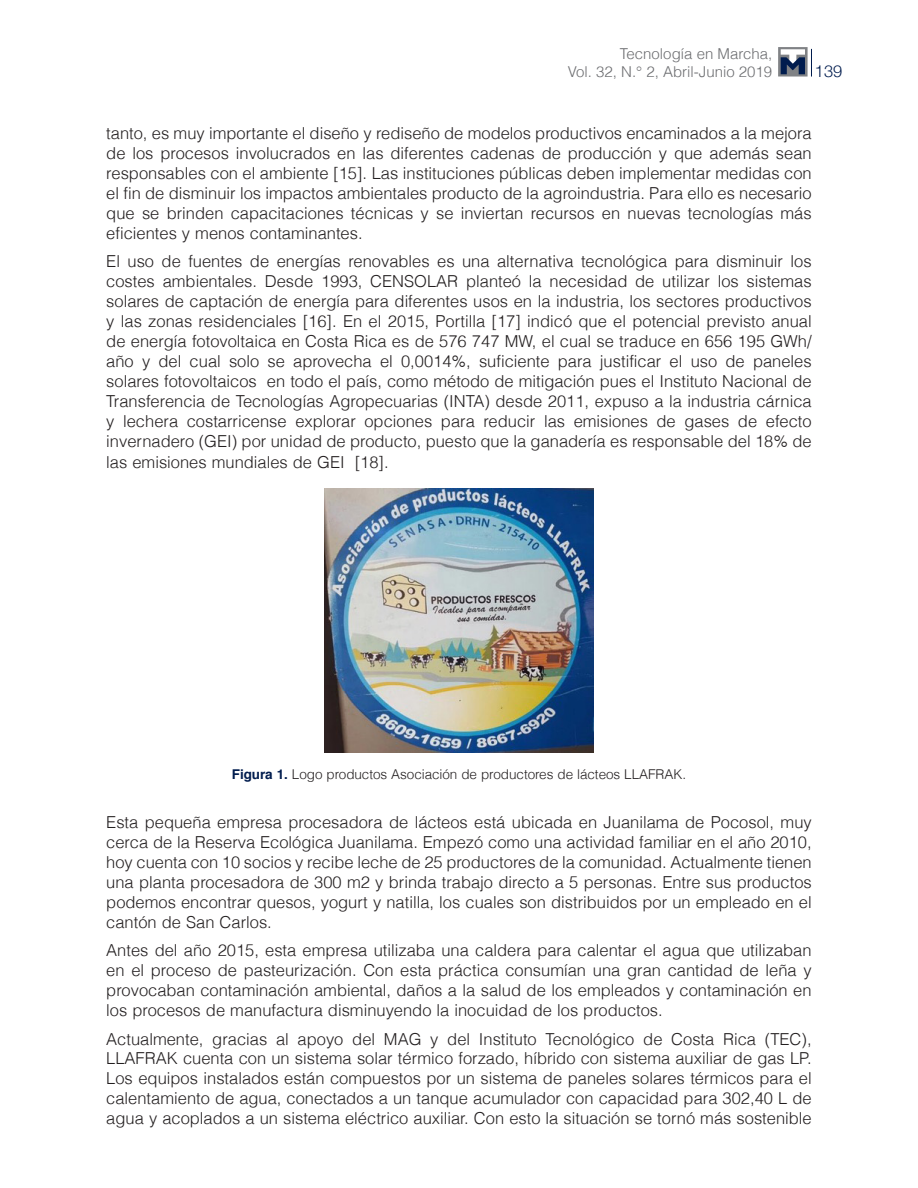
<style>
.page{position:relative;width:918px;height:1188px;background:#fff}
.page>*{position:absolute;margin:0;border:0;box-sizing:border-box;transform-origin:0 0}
._6texto{font:300 16.5px/20px "Helvetica";color:#231f20;text-align:justify}
.t1{font:300 16.5px "Helvetica Neue";color:#001c4e}
.t2{font:300 15px/18px "Helvetica";color:#6c6d70;text-align:right}
._9tituloscuadros{font:300 13.5px "Helvetica";letter-spacing:-.005em;color:#231f20}
.s1{font-weight:700;color:#001c4e}
</style>
<div class="page">
<svg style="left:811px;top:49px;width:1px;height:28px"></svg>
<svg style="left:778px;top:47px;width:30px;height:30px"></svg>
<svg style="left:781px;top:49px;width:24px;height:25px"></svg>
<img style="left:325px;top:489px;width:268px;height:263px">
<p class="t2" style="left:568px;top:44px;width:206px">Tecnología en Marcha,<br>Vol. 32, N.° 2, Abril-Junio 2019</p>
<p class="t1" style="left:815px;top:57px;width:29px">139</p>
<p class="_6texto" style="left:106px;top:123px;width:707px">tanto, es muy importante el diseño y rediseño de modelos productivos encaminados a la mejora de los procesos involucrados en las diferentes cadenas de producción y que además sean responsables con el ambiente [15]. Las instituciones públicas deben implementar medidas con el fin de disminuir los impactos ambientales producto de la agroindustria. Para ello es necesario que se brinden capacitaciones técnicas y se inviertan recursos en nuevas tecnologías más eficientes y menos contaminantes.</p>
<p class="_6texto" style="left:106px;top:251px;width:707px">El uso de fuentes de energías renovables es una alternativa tecnológica para disminuir los costes ambientales. Desde 1993, CENSOLAR planteó la necesidad de utilizar los sistemas solares de captación de energía para diferentes usos en la industria, los sectores productivos y las zonas residenciales [16]. En el 2015, Portilla [17] indicó que el potencial previsto anual de energía fotovoltaica en Costa Rica es de 576 747 MW, el cual se traduce en 656 195 GWh/ año y del cual solo se aprovecha el 0,0014%, suficiente para justificar el uso de paneles solares fotovoltaicos en todo el país, como método de mitigación pues el Instituto Nacional de Transferencia de Tecnologías Agropecuarias (INTA) desde 2011, expuso a la industria cárnica y lechera costarricense explorar opciones para reducir las emisiones de gases de efecto invernadero (GEI) por unidad de producto, puesto que la ganadería es responsable del 18% de</p>
<p class="_6texto" style="left:106px;top:452px;width:284px">las emisiones mundiales de GEI [18].</p>
<p class="_9tituloscuadros" style="left:232px;top:763px;width:456px"><span class="s1">Figura 1.</span> Logo productos Asociación de productores de lácteos LLAFRAK.</p>
<p class="_6texto" style="left:106px;top:812px;width:707px">Esta pequeña empresa procesadora de lácteos está ubicada en Juanilama de Pocosol, muy cerca de la Reserva Ecológica Juanilama. Empezó como una actividad familiar en el año 2010, hoy cuenta con 10 socios y recibe leche de 25 productores de la comunidad. Actualmente tienen una planta procesadora de 300 m2 y brinda trabajo directo a 5 personas. Entre sus productos podemos encontrar quesos, yogurt y natilla, los cuales son distribuidos por un empleado en el cantón de San Carlos.</p>
<p class="_6texto" style="left:106px;top:940px;width:707px">Antes del año 2015, esta empresa utilizaba una caldera para calentar el agua que utilizaban en el proceso de pasteurización. Con esta práctica consumían una gran cantidad de leña y provocaban contaminación ambiental, daños a la salud de los empleados y contaminación en los procesos de manufactura disminuyendo la inocuidad de los productos.</p>
<p class="_6texto" style="left:106px;top:1028px;width:707px">Actualmente, gracias al apoyo del MAG y del Instituto Tecnológico de Costa Rica (TEC), LLAFRAK cuenta con un sistema solar térmico forzado, híbrido con sistema auxiliar de gas LP.<br>Los equipos instalados están compuestos por un sistema de paneles solares térmicos para el calentamiento de agua, conectados a un tanque acumulador con capacidad para 302,40 L de agua y acoplados a un sistema eléctrico auxiliar. Con esto la situación se tornó más sostenible</p>
</div>
